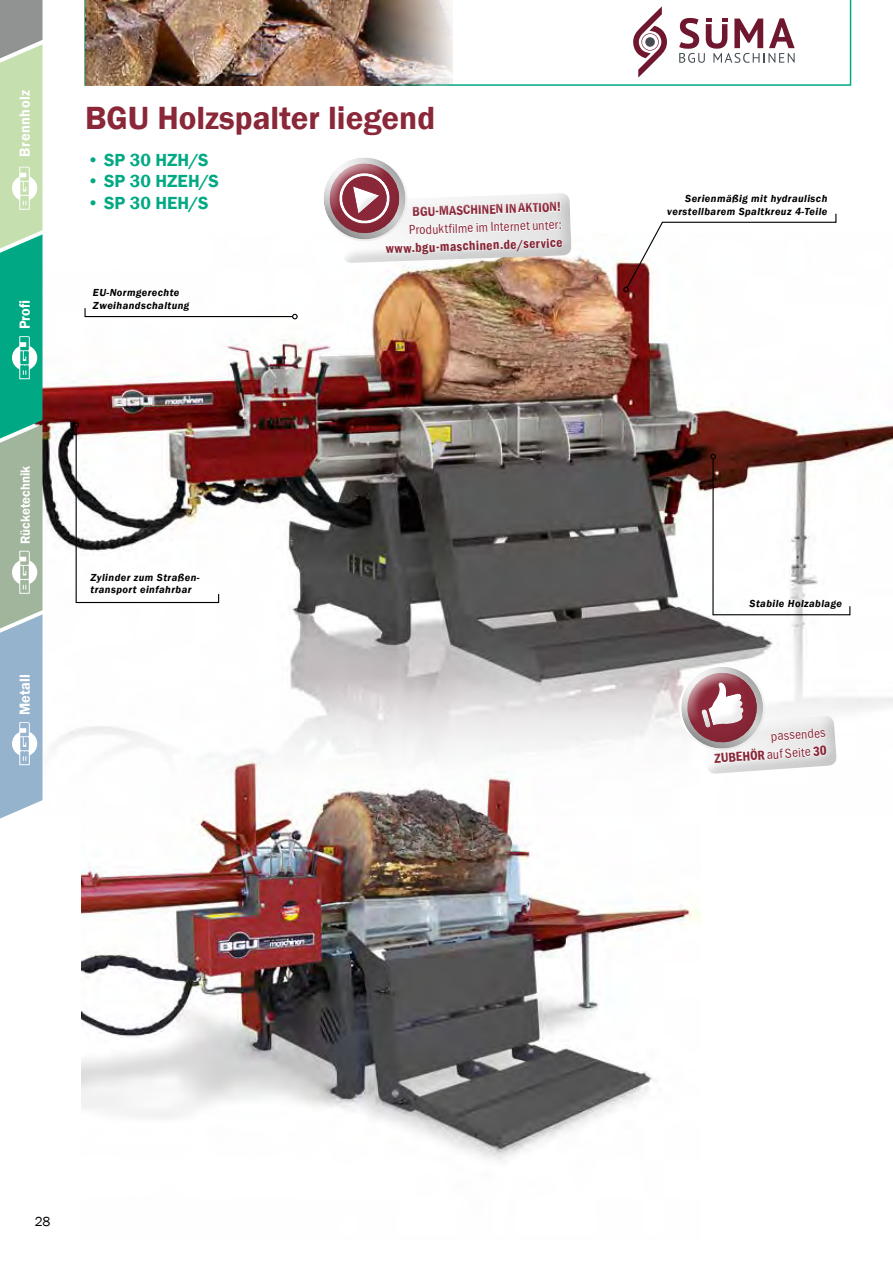
<style>
.page{position:relative;width:893px;height:1263px;background:#fff}
.page>*{position:absolute;margin:0;border:0;box-sizing:border-box;transform-origin:0 0}
.t1{font:600 33px "Franklin Gothic";color:#8a2738}
.t2{font:600 18px "Franklin Gothic";color:#00a983}
.t3{font:600 15px "Franklin Gothic";letter-spacing:.025em;color:#fff;scale:.95 1}
.t4{font:600 condensed 13.5px "Franklin Gothic";color:#8a2738}
.t5{font:13.5px "Franklin Gothic Cond";color:#8a2738}
.t6{font:600 13.5px "Franklin Gothic";color:#fff;scale:.95 1}
.t7{font:13.5px "Franklin Gothic";color:#000}
.t8{font:italic 600 10.5px/12.6px "Franklin Gothic";letter-spacing:.04em;color:#000}
.s1{font-family:"Franklin Gothic Cond";font-weight:400;font-stretch:normal}
</style>
<div class="page">
<img style="left:82px;top:953px;width:572px;height:208px">
<img style="left:43px;top:258px;width:850px;height:695px">
<svg style="left:84px;top:0;width:767px;height:86px"></svg>
<svg style="left:0;top:0;width:43px;height:818px;background:#8bbead"></svg>
<svg style="left:679px;top:18px;width:116px;height:45px"></svg>
<svg style="left:633px;top:6px;width:34px;height:72px"></svg>
<svg style="left:84px;top:307px;width:214px;height:12px"></svg>
<svg style="left:623px;top:213px;width:214px;height:79px"></svg>
<svg style="left:73px;top:422px;width:147px;height:182px"></svg>
<svg style="left:710px;top:454px;width:141px;height:162px"></svg>
<svg style="left:651px;top:640px;width:200px;height:136px"></svg>
<svg style="left:295px;top:157px;width:291px;height:107px"></svg>
<img style="left:85px;top:0;width:367px;height:85px">
<h3 class="t3" style="left:16px;top:157px;width:72px;rotate:-90deg">Brennholz</h3>
<h3 class="t3" style="left:16px;top:329px;width:32px;rotate:-90deg">Profi</h3>
<p class="t6" style="left:17px;top:544px;width:84px;rotate:-90deg">Rücketechnik</p>
<h3 class="t3" style="left:16px;top:715px;width:44px;rotate:-90deg">Metall</h3>
<h1 class="t1" style="left:85px;top:98px;width:352px">BGU Holzspalter liegend</h1>
<h2 class="t2" style="left:87px;top:149px;width:123px">• SP 30 HZH/S</h2>
<h2 class="t2" style="left:87px;top:170px;width:133px">• SP 30 HZEH/S</h2>
<h2 class="t2" style="left:87px;top:192px;width:123px">• SP 30 HEH/S</h2>
<p class="t4" style="left:412px;top:203px;width:150px;rotate:-2deg">BGU-MASCHINEN IN AKTION!</p>
<p class="t5" style="left:409px;top:222px;width:155px;rotate:-2deg">Produktfilme im Internet unter:</p>
<p class="t4" style="left:386px;top:240px;width:178px;rotate:-2deg">www.bgu-maschinen.de/service</p>
<p class="t8" style="left:93px;top:286px;width:98px">EU-Normgerechte<br>Zweihandschaltung</p>
<p class="t8" style="left:91px;top:571px;width:110px">Zylinder zum Straßen&shy;transport einfahrbar</p>
<p class="t8" style="left:667px;top:192px;width:162px;text-align:right">Serienmäßig mit hydraulisch verstellbarem Spaltkreuz 4-Teile</p>
<p class="t8" style="left:750px;top:597px;width:94px">Stabile Holzablage</p>
<p class="t5" style="left:770px;top:729px;width:56px;rotate:-4deg">passendes</p>
<p class="t4" style="left:714px;top:749px;width:114px;rotate:-4deg">ZUBEHÖR <span class="s1">auf Seite</span> 30</p>
<p class="t7" style="left:35px;top:1213px;width:17px">28</p>
</div>
